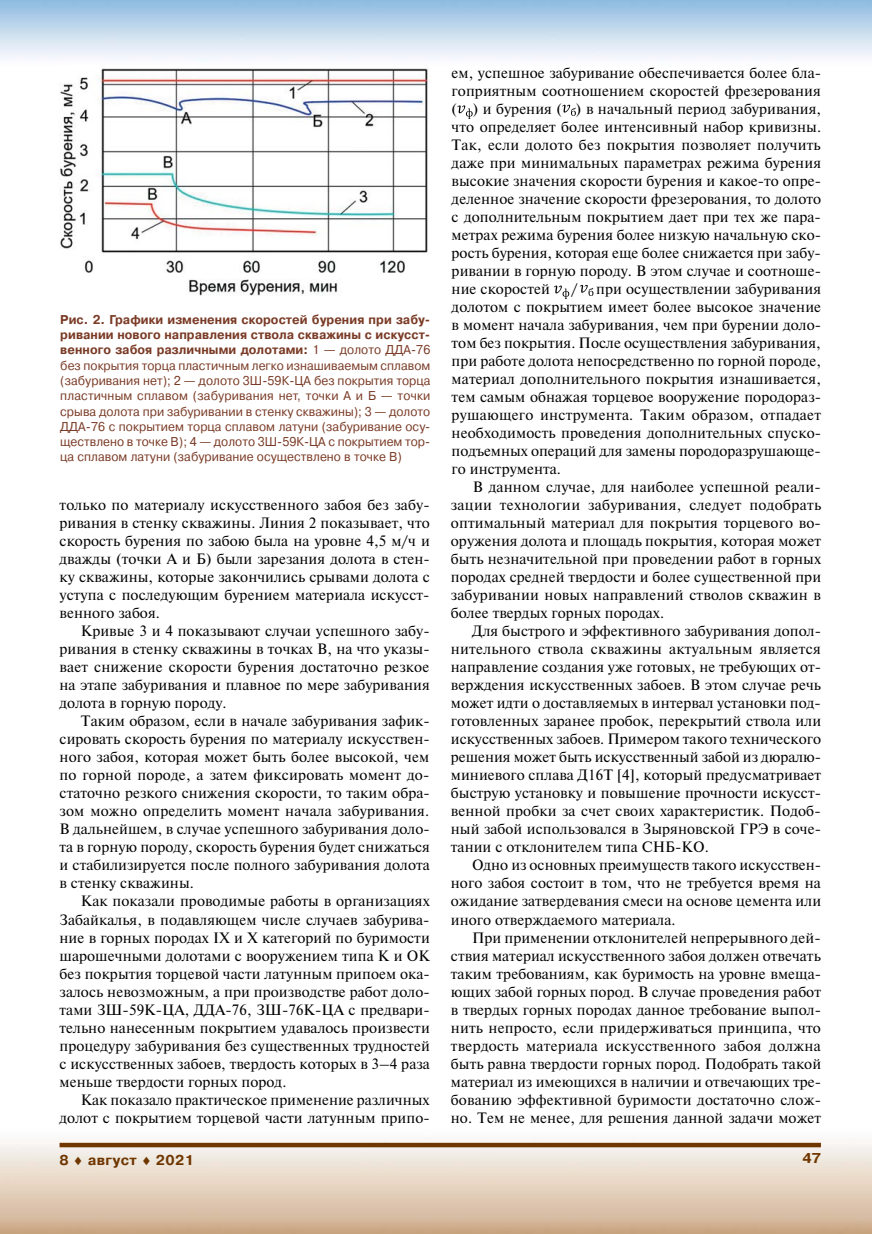
<style>
.page{position:relative;width:872px;height:1234px;background:#fff}
.page>*{position:absolute;margin:0;border:0;box-sizing:border-box;transform-origin:0 0}
.t1{font:15px/18px "Newton C";letter-spacing:.005em;color:#000;text-align:justify}
.t2{font:700 14.25px "Pragmatica C";letter-spacing:.025em;color:#703600}
.t3{font:12.75px/15.3px "Pragmatica C";letter-spacing:.005em;color:#7a3b26;text-align:justify;scale:.95 1}
.s1{font-weight:700}
</style>
<div class="page">
<img style="left:26px;top:1139px;width:846px;height:94px">
<svg style="left:60px;top:1142px;width:761px;height:4px;background:#8b5c30"></svg>
<svg style="left:457px;top:105px;width:15px;height:14px"></svg>
<svg style="left:562px;top:105px;width:14px;height:11px"></svg>
<svg style="left:554px;top:285px;width:15px;height:14px"></svg>
<svg style="left:579px;top:285px;width:14px;height:11px"></svg>
<img style="left:60px;top:68px;width:369px;height:228px">
<p class="t3" style="left:60px;top:312px;width:391px"><span class="s1">Рис. 2. Графики изменения скоростей бурения при забу&shy;ривании нового направления ствола скважины с искусст&shy;венного забоя различными долотами:</span> 1 — долото ДДА-76 без покрытия торца пластичным легко изнашиваемым сплавом (забуривания нет); 2 — долото 3Ш-59К-ЦА без покрытия торца пластичным сплавом (забуривания нет, точки А и Б — точки срыва долота при забуривании в стенку скважины); 3 — долото ДДА-76 с покрытием торца сплавом латуни (забуривание осу&shy;ществлено в точке В); 4 — долото 3Ш-59К-ЦА с покрытием тор&shy;ца сплавом латуни (забуривание осуществлено в точке В)</p>
<p class="t1" style="left:60px;top:496px;width:372px">только по материалу искусственного забоя без забу&shy;ривания в стенку скважины. Линия 2 показывает, что скорость бурения по забою была на уровне 4,5 м/ч и дважды (точки А и Б) были зарезания долота в стен&shy;ку скважины, которые закончились срывами долота с уступа с последующим бурением материала искусст&shy;венного забоя.</p>
<p class="t1" style="left:60px;top:622px;width:372px;text-indent:21px">Кривые 3 и 4 показывают случаи успешного забу&shy;ривания в стенку скважины в точках В, на что указы&shy;вает снижение скорости бурения достаточно резкое на этапе забуривания и плавное по мере забуривания долота в горную породу.</p>
<p class="t1" style="left:60px;top:712px;width:372px;text-indent:21px">Таким образом, если в начале забуривания зафик&shy;сировать скорость бурения по материалу искусствен&shy;ного забоя, которая может быть более высокой, чем по горной породе, а затем фиксировать момент до&shy;статочно резкого снижения скорости, то таким обра&shy;зом можно определить момент начала забуривания.<br>В дальнейшем, в случае успешного забуривания доло&shy;та в горную породу, скорость бурения будет снижаться и стабилизируется после полного забуривания долота в стенку скважины.</p>
<p class="t1" style="left:60px;top:892px;width:372px;text-indent:21px">Как показали проводимые работы в организациях Забайкалья, в подавляющем числе случаев забурива&shy;ние в горных породах IX и X категорий по буримости шарошечными долотами с вооружением типа К и ОК без покрытия торцевой части латунным припоем ока&shy;залось невозможным, а при производстве работ доло&shy;тами ЗШ-59К-ЦА, ДДА-76, ЗШ-76К-ЦА с предвари&shy;тельно нанесенным покрытием удавалось произвести процедуру забуривания без существенных трудностей с искусственных забоев, твердость которых в 3–4 раза меньше твердости горных пород.</p>
<p class="t1" style="left:60px;top:1090px;width:372px;text-align:right">Как показало практическое применение различных долот с покрытием торцевой части латунным припо-</p>
<p class="t1" style="left:451px;top:64px;width:371px">ем, успешное забуривание обеспечивается более бла&shy;гоприятным соотношением скоростей фрезерования ( ) и бурения ( ) в начальный период забуривания, что определяет более интенсивный набор кривизны.<br>Так, если долото без покрытия позволяет получить даже при минимальных параметрах режима бурения высокие значения скорости бурения и какое-то опре&shy;деленное значение скорости фрезерования, то долото с дополнительным покрытием дает при тех же пара&shy;метрах режима бурения более низкую начальную ско&shy;рость бурения, которая еще более снижается при забу&shy;ривании в горную породу. В этом случае и соотноше&shy;ние скоростей</p>
<p class="t1" style="left:451px;top:280px;width:371px;text-indent:120px">/ при осуществлении забуривания долотом с покрытием имеет более высокое значение в момент начала забуривания, чем при бурении доло&shy;том без покрытия. После осуществления забуривания, при работе долота непосредственно по горной породе, материал дополнительного покрытия изнашивается, тем самым обнажая торцевое вооружение породораз&shy;рушающего инструмента. Таким образом, отпадает необходимость проведения дополнительных спуско&shy;подъемных операций для замены породоразрушающе&shy;го инструмента.</p>
<p class="t1" style="left:451px;top:478px;width:372px;text-indent:22px">В данном случае, для наиболее успешной реали&shy;зации технологии забуривания, следует подобрать оптимальный материал для покрытия торцевого во&shy;оружения долота и площадь покрытия, которая может быть незначительной при проведении работ в горных породах средней твердости и более существенной при забуривании новых направлений стволов скважин в более твердых горных породах.</p>
<p class="t1" style="left:451px;top:622px;width:372px;text-indent:21px">Для быстрого и эффективного забуривания допол&shy;нительного ствола скважины актуальным является направление создания уже готовых, не требующих от&shy;верждения искусственных забоев. В этом случае речь может идти о доставляемых в интервал установки под&shy;готовленных заранее пробок, перекрытий ствола или искусственных забоев. Примером такого технического решения может быть искусственный забой из дюралю&shy;миниевого сплава Д16Т [4], который предусматривает быструю установку и повышение прочности искусст&shy;венной пробки за счет своих характеристик. Подоб&shy;ный забой использовался в Зыряновской ГРЭ в соче&shy;тании с отклонителем типа СНБ-КО.</p>
<p class="t1" style="left:451px;top:856px;width:372px;text-indent:21px">Одно из основных преимуществ такого искусствен&shy;ного забоя состоит в том, что не требуется время на ожидание затвердевания смеси на основе цемента или иного отверждаемого материала.</p>
<p class="t1" style="left:451px;top:928px;width:372px;text-indent:21px">При применении отклонителей непрерывного дей&shy;ствия материал искусственного забоя должен отвечать таким требованиям, как буримость на уровне вмеща&shy;ющих забой горных пород. В случае проведения работ в твердых горных породах данное требование выпол&shy;нить непросто, если придерживаться принципа, что твердость материала искусственного забоя должна быть равна твердости горных пород. Подобрать такой материал из имеющихся в наличии и отвечающих тре&shy;бованию эффективной буримости достаточно слож&shy;но. Тем не менее, для решения данной задачи может</p>
<p class="t2" style="left:60px;top:1151px;width:136px">8 ♦ август ♦ 2021</p>
<p class="t2" style="left:802px;top:1150px;width:20px">47</p>
</div>
